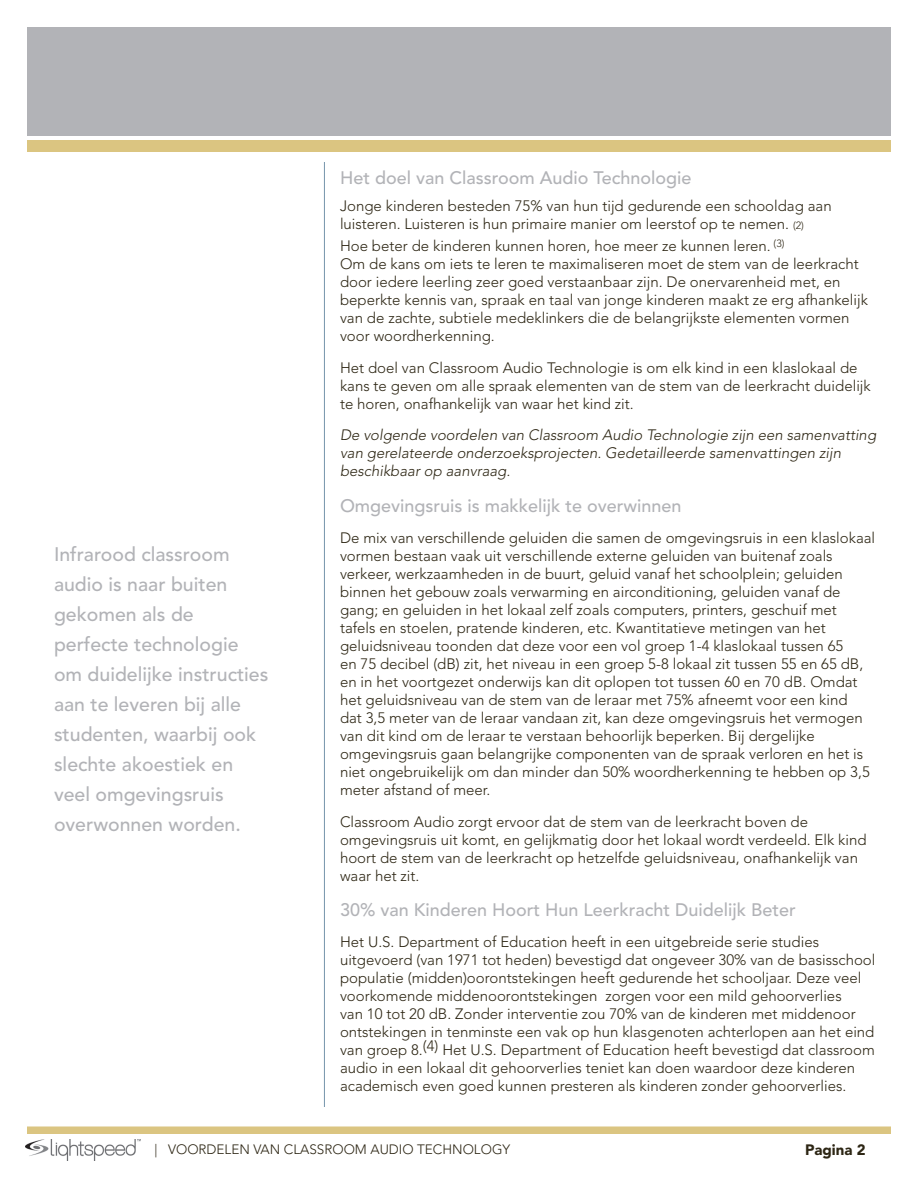
<style>
.page{position:relative;width:918px;height:1188px;background:#fff}
.page>*{position:absolute;margin:0;border:0;box-sizing:border-box;transform-origin:0 0}
.t1{font:500 19.5px/30px "Avenir LT Std";color:#b2b3b7}
.t2{font:500 18px "Avenir LT Std";color:#b2b3b7}
.t3{font:300 15px/18px "Avenir LT Std";color:#2d2614}
.t4{font:italic 300 15px/18px "Avenir LT Std";color:#2d2614}
.t5{font:900 15px "Avenir LT Std";color:#2d2614}
.t6{font:300 13.5px "Avenir LT Std";color:#2d2614}
.s1{font-size:10.5px}
</style>
<div class="page">
<hr style="left:324px;top:162px;width:1px;height:945px;background:#7594ab">
<div style="left:27px;top:27px;width:864px;height:108px;background:#b2b3b7"></div>
<div style="left:27px;top:1126px;width:864px;height:8px;background:#dbc581"></div>
<div style="left:27px;top:140px;width:864px;height:12px;background:#dbc581"></div>
<img style="left:25px;top:1139px;width:115px;height:21px">
<p class="t1" style="left:54px;top:540px;width:216px">Infrarood classroom audio is naar buiten gekomen als de perfecte technologie om duidelijke instructies aan te leveren bij alle studenten, waarbij ook slechte akoestiek en veel omgevingsruis overwonnen worden.</p>
<p class="t2" style="left:340px;top:167px;width:353px">Het doel van Classroom Audio Technologie</p>
<p class="t3" style="left:340px;top:197px;width:493px">Jonge kinderen besteden 75% van hun tijd gedurende een schooldag aan luisteren. Luisteren is hun primaire manier om leerstof op te nemen. <span class="s1">(2)</span></p>
<p class="t3" style="left:340px;top:237px;width:529px">Hoe beter de kinderen kunnen horen, hoe meer ze kunnen leren. <sup>(3)<br></sup>Om de kans om iets te leren te maximaliseren moet de stem van de leerkracht door iedere leerling zeer goed verstaanbaar zijn. De onervarenheid met, en beperkte kennis van, spraak en taal van jonge kinderen maakt ze erg afhankelijk van de zachte, subtiele medeklinkers die de belangrijkste elementen vormen voor woordherkenning.</p>
<p class="t3" style="left:340px;top:359px;width:532px">Het doel van Classroom Audio Technologie is om elk kind in een klaslokaal de kans te geven om alle spraak elementen van de stem van de leerkracht duidelijk te horen, onafhankelijk van waar het kind zit.</p>
<p class="t4" style="left:340px;top:427px;width:538px">De volgende voordelen van Classroom Audio Technologie zijn een samenvatting van gerelateerde onderzoeksprojecten. Gedetailleerde samenvattingen zijn beschikbaar op aanvraag.</p>
<p class="t2" style="left:340px;top:495px;width:343px">Omgevingsruis is makkelijk te overwinnen</p>
<p class="t3" style="left:340px;top:529px;width:537px">De mix van verschillende geluiden die samen de omgevingsruis in een klaslokaal vormen bestaan vaak uit verschillende externe geluiden van buitenaf zoals verkeer, werkzaamheden in de buurt, geluid vanaf het schoolplein; geluiden binnen het gebouw zoals verwarming en airconditioning, geluiden vanaf de gang; en geluiden in het lokaal zelf zoals computers, printers, geschuif met tafels en stoelen, pratende kinderen, etc. Kwantitatieve metingen van het geluidsniveau toonden dat deze voor een vol groep 1-4 klaslokaal tussen 65<br>en 75 decibel (dB) zit, het niveau in een groep 5-8 lokaal zit tussen 55 en 65 dB, en in het voortgezet onderwijs kan dit oplopen tot tussen 60 en 70 dB. Omdat het geluidsniveau van de stem van de leraar met 75% afneemt voor een kind<br>dat 3,5 meter van de leraar vandaan zit, kan deze omgevingsruis het vermogen van dit kind om de leraar te verstaan behoorlijk beperken. Bij dergelijke omgevingsruis gaan belangrijke componenten van de spraak verloren en het is niet ongebruikelijk om dan minder dan 50% woordherkenning te hebben op 3,5 meter afstand of meer.</p>
<p class="t3" style="left:340px;top:812px;width:528px">Classroom Audio zorgt ervoor dat de stem van de leerkracht boven de omgevingsruis uit komt, en gelijkmatig door het lokaal wordt verdeeld. Elk kind hoort de stem van de leerkracht op hetzelfde geluidsniveau, onafhankelijk van waar het zit.</p>
<p class="t2" style="left:340px;top:899px;width:457px">30% van Kinderen Hoort Hun Leerkracht Duidelijk Beter</p>
<p class="t3" style="left:340px;top:933px;width:537px">Het U.S. Department of Education heeft in een uitgebreide serie studies uitgevoerd (van 1971 tot heden) bevestigd dat ongeveer 30% van de basisschool populatie (midden)oorontstekingen heeft gedurende het schooljaar. Deze veel voorkomende middenoorontstekingen zorgen voor een mild gehoorverlies<br>van 10 tot 20 dB. Zonder interventie zou 70% van de kinderen met middenoor ontstekingen in tenminste een vak op hun klasgenoten achterlopen aan het eind van groep 8.(4) Het U.S. Department of Education heeft bevestigd dat classroom audio in een lokaal dit gehoorverlies teniet kan doen waardoor deze kinderen academisch even goed kunnen presteren als kinderen zonder gehoorverlies.</p>
<p class="t6" style="left:155px;top:1141px;width:357px">| VOORDELEN VAN CLASSROOM AUDIO TECHNOLOGY</p>
<p class="t5" style="left:805px;top:1140px;width:62px">Pagina 2</p>
</div>
